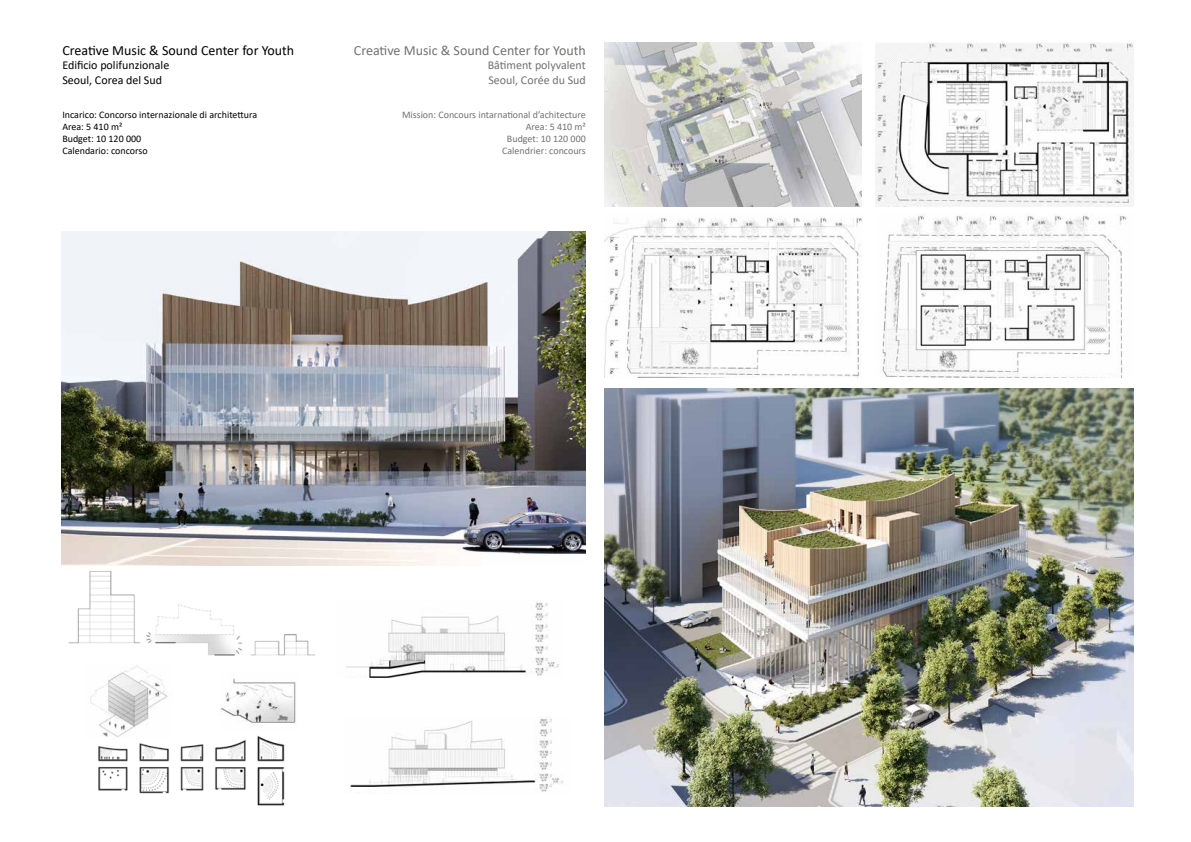
<style>
.page{position:relative;width:1191px;height:842px;background:#fff}
.page>*{position:absolute;margin:0;border:0;box-sizing:border-box;transform-origin:0 0}
.t1{font:14px "Calibri";color:#000}
.t2{font:14px "Calibri";color:#727271}
.t3{font:12px/14.4px "Calibri";color:#000}
.t4{font:12px/14.4px "Calibri";color:#727271}
.t5{font:10px/12px "Calibri";color:#000}
.t6{font:10px/12px "Calibri";color:#727271;text-align:right}
</style>
<div class="page">
<img style="left:604px;top:42px;width:257px;height:165px">
<img style="left:98px;top:735px;width:187px;height:71px">
<img style="left:62px;top:565px;width:258px;height:91px">
<img style="left:220px;top:678px;width:76px;height:45px">
<img style="left:90px;top:665px;width:83px;height:73px">
<img style="left:62px;top:232px;width:524px;height:333px">
<img style="left:350px;top:718px;width:214px;height:74px">
<img style="left:346px;top:602px;width:213px;height:75px">
<img style="left:604px;top:388px;width:529px;height:418px">
<img style="left:876px;top:42px;width:257px;height:165px">
<img style="left:604px;top:217px;width:257px;height:161px">
<img style="left:881px;top:213px;width:246px;height:165px">
<h1 class="t1" style="left:62px;top:41px;width:233px">Creative Music &amp; Sound Center for Youth</h1>
<p class="t3" style="left:62px;top:58px;width:108px">Edificio polifunzionale<br>Seoul, Corea del Sud</p>
<h1 class="t2" style="left:354px;top:41px;width:233px">Creative Music &amp; Sound Center for Youth</h1>
<p class="t4" style="left:487px;top:58px;width:100px">Bâtiment polyvalent<br>Seoul, Corée du Sud</p>
<p class="t5" style="left:62px;top:108px;width:196px">Incarico: Concorso internazionale di architettura<br>Area: 5 410 m²<br>Budget: 10 120 000<br>Calendario: concorso</p>
<p class="t6" style="left:402px;top:108px;width:185px">Mission: Concours intarnational d’achitecture<br>Area: 5 410 m²<br>Budget: 10 120 000<br>Calendrier: concours</p>
</div>
